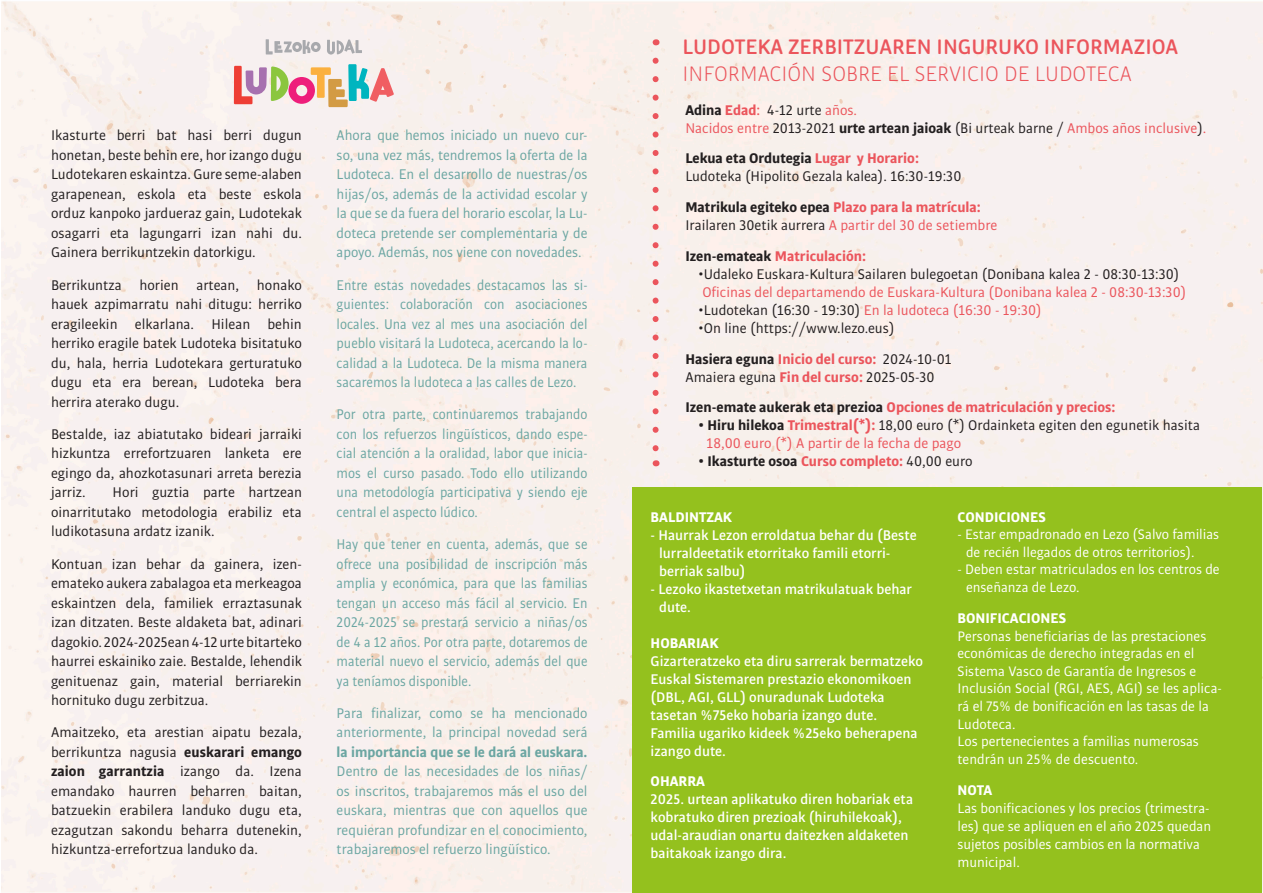
<style>
.page{position:relative;width:1263px;height:893px;background:#fff}
.page>*{position:absolute;margin:0;border:0;box-sizing:border-box;transform-origin:0 0}
.t1{font:500 22.5px "Bulo Rounded";color:#eb555c}
.t2{font:300 22.5px "Bulo Rounded";color:#eb555c}
.t3{font:15px/19.5px "Bulo";color:#231f20;text-align:justify}
.t4{font:15px/19.5px "Bulo";color:#6ba6a2;text-align:justify;scale:.94 1}
.t5{font:15px/19.5px "Bulo";color:#6ba6a2;text-align:justify}
.t6{font:500 15px/18px "Bulo";color:#fff}
.t7{font:15px/18px "Bulo";color:#eb555c}
.t8{font:700 15px/30.8px "Bulo";color:#eb555c}
.t9{font:700 15px "Bulo";color:#fff}
.t10{font:700 15px "Bulo";color:#231f20}
.t11{font:700 15px "Bulo";color:#6ba6a2}
.t12{font:14.7px/17.7px "Bulo";letter-spacing:-.005em;color:#fff}
.s1{font-weight:700}
.s2{font-weight:700;color:#231f20}
.s3{font-weight:500}
.s4{color:#231f20}
.s5{font-weight:700;color:#eb555c}
.s6{font-weight:400;color:#231f20}
.s7{color:#eb555c}
.s8{font-weight:400}
</style>
<div class="page">
<div style="left:1px;top:1px;width:1262px;height:892px;background:#f7f0f0"></div>
<div style="left:632px;top:487px;width:630px;height:405px;background:#94c11e"></div>
<svg style="left:653px;top:61px;width:6px;height:393px"></svg>
<svg style="left:234px;top:64px;width:160px;height:43px"></svg>
<svg style="left:327px;top:40px;width:35px;height:15px"></svg>
<svg style="left:266px;top:39px;width:55px;height:15px"></svg>
<p class="t3" style="left:51px;top:125px;width:252px">Ikasturte berri bat hasi berri dugun honetan, beste behin ere, hor izango dugu Ludotekaren eskaintza. Gure seme-alaben garapenean, eskola eta beste eskola orduz kanpoko jardueraz gain, Ludotekak osagarri eta lagungarri izan nahi du.<br>Gainera berrikuntzekin datorkigu.</p>
<p class="t3" style="left:51px;top:275px;width:252px">Berrikuntza horien artean, honako hauek azpimarratu nahi ditugu: herriko eragileekin elkarlana. Hilean behin herriko eragile batek Ludoteka bisitatuko du, hala, herria Ludotekara gerturatuko dugu eta era berean, Ludoteka bera herrira aterako dugu.</p>
<p class="t3" style="left:51px;top:424px;width:252px">Bestalde, iaz abiatutako bideari jarraiki hizkuntza errefortzuaren lanketa ere egingo da, ahozkotasunari arreta berezia jarriz.</p>
<p class="t3" style="left:51px;top:482px;width:252px;text-indent:62px">Hori guztia parte hartzean oinarritutako metodologia erabiliz eta ludikotasuna ardatz izanik.</p>
<p class="t3" style="left:51px;top:554px;width:252px">Kontuan izan behar da gainera, izen&shy;emateko aukera zabalagoa eta merkeagoa eskaintzen dela, familiek erraztasunak izan ditzaten. Beste aldaketa bat, adinari dagokio. 2024-2025ean 4-12 urte bitarteko haurrei eskainiko zaie. Bestalde, lehendik genituenaz gain, material berriarekin hornituko dugu zerbitzua.</p>
<p class="t3" style="left:51px;top:722px;width:252px">Amaitzeko, eta arestian aipatu bezala, berrikuntza nagusia <span class="s1">euskarari emango zaion garrantzia</span> izango da. Izena emandako haurren beharren baitan, batzuekin erabilera landuko dugu eta, ezagutzan sakondu beharra dutenekin, hizkuntza-errefortzua landuko da.</p>
<p class="t5" style="left:337px;top:125px;width:252px">Ahora que hemos iniciado un nuevo cur&shy;so, una vez más, tendremos la oferta de la Ludoteca. En el desarrollo de nuestras/os hijas/os, además de la actividad escolar y la que se da fuera del horario escolar, la Lu&shy;doteca pretende ser complementaria y de apoyo. Además, nos viene con novedades.</p>
<p class="t4" style="left:337px;top:275px;width:268px">Entre estas novedades destacamos las si&shy;guientes: colaboración con asociaciones locales. Una vez al mes una asociación del pueblo visitará la Ludoteca, acercando la lo&shy;calidad a la Ludoteca. De la misma manera sacaremos la ludoteca a las calles de Lezo.</p>
<p class="t4" style="left:337px;top:404px;width:268px">Por otra parte, continuaremos trabajando con los refuerzos lingüísticos, dando espe&shy;cial atención a la oralidad, labor que inicia&shy;mos el curso pasado. Todo ello utilizando una metodología participativa y siendo eje central el aspecto lúdico.</p>
<p class="t4" style="left:337px;top:534px;width:268px">Hay que tener en cuenta, además, que se ofrece una posibilidad de inscripción más amplia y económica, para que las familias tengan un acceso más fácil al servicio. En 2024-2025 se prestará servicio a niñas/os de 4 a 12 años. Por otra parte, dotaremos de material nuevo el servicio, además del que ya teníamos disponible.</p>
<p class="t5" style="left:337px;top:703px;width:252px">Para finalizar, como se ha mencionado anteriormente, la principal novedad será</p>
<p class="t11" style="left:337px;top:742px;width:252px">la importancia que se le dará al euskara.</p>
<p class="t5" style="left:337px;top:761px;width:252px">Dentro de las necesidades de los niñas/ os inscritos, trabajaremos más el uso del euskara, mientras que con aquellos que requieran profundizar en el conocimiento, trabajaremos el refuerzo lingüístico.</p>
<h1 class="t1" style="left:682px;top:33px;width:497px">LUDOTEKA ZERBITZUAREN INGURUKO INFORMAZIOA</h1>
<h1 class="t2" style="left:682px;top:60px;width:451px">INFORMACIÓN SOBRE EL SERVICIO DE LUDOTECA</h1>
<p class="t7" style="left:685px;top:100px;width:522px"><span class="s2">Adina</span> <span class="s1">Edad</span><span class="s3">:</span> <span class="s4">4-12 urte</span> años.<br>Nacidos entre <span class="s4">2013-2021</span> <span class="s2">urte artean jaioak</span> <span class="s4">(Bi urteak barne /</span> Ambos años inclusive<span class="s4">)</span>.</p>
<p class="t3" style="left:685px;top:149px;width:278px;line-height:18px"><span class="s1">Lekua eta Ordutegia</span> <span class="s5">Lugar y Horario:<br></span>Ludoteka (Hipolito Gezala kalea). 16:30-19:30</p>
<p class="t7" style="left:685px;top:198px;width:314px"><span class="s2">Matrikula egiteko epea</span> <span class="s1">Plazo para la matrícula:<br></span><span class="s4">Irailaren 30etik aurrera</span> A partir del 30 de setiembre</p>
<p class="t8" style="left:685px;top:240px;width:182px"><span class="s4">Izen-emateak</span> Matriculación:</p>
<p class="t3" style="left:698px;top:264px;width:483px">•Udaleko Euskara-Kultura Sailaren bulegoetan (Donibana kalea 2 - 08:30-13:30)</p>
<p class="t7" style="left:702px;top:283px;width:485px">Oficinas del departamendo de Euskara-Kultura (Donibana kalea 2 - 08:30-13:30)</p>
<p class="t7" style="left:698px;top:301px;width:345px"><span class="s4">•Ludotekan (16:30 - 19:30)</span> En la ludoteca (16:30 - 19:30)</p>
<p class="t3" style="left:685px;top:312px;width:268px;line-height:30.8px;text-indent:13px">•On line (https://www.lezo.eus)<br><span class="s1">Hasiera eguna</span> <span class="s5">Inicio del curso:</span> 2024-10-01</p>
<p class="t8" style="left:685px;top:361px;width:432px"><span class="s6">Amaiera eguna</span> Fin del curso: <span class="s6">2025-05-30<br></span><span class="s4">Izen-emate aukerak eta prezioa</span> Opciones de matriculación y precios:</p>
<p class="t3" style="left:707px;top:416px;width:495px;line-height:18px;text-indent:-9px"><span class="s1">• Hiru hilekoa</span> <span class="s5">Trimestral(*):</span> 18,00 euro (*) Ordainketa egiten den egunetik hasita<br><span class="s7">18,00 euro (*) A partir de la fecha de pago</span></p>
<p class="t10" style="left:698px;top:452px;width:276px">• Ikasturte osoa <span class="s7">Curso completo:</span> <span class="s8">40,00 euro</span></p>
<p class="t9" style="left:651px;top:507px;width:83px">BALDINTZAK</p>
<p class="t6" style="left:659px;top:525px;width:259px;text-indent:-9px">- Haurrak Lezon erroldatua behar du (Beste lurraldeetatik etorritako famili etorri&shy;berriak salbu)</p>
<p class="t6" style="left:659px;top:579px;width:254px;text-indent:-9px">- Lezoko ikastetxetan matrikulatuak behar dute.</p>
<p class="t9" style="left:651px;top:633px;width:69px">HOBARIAK</p>
<p class="t6" style="left:651px;top:651px;width:274px">Gizarteratzeko eta diru sarrerak bermatzeko Euskal Sistemaren prestazio ekonomikoen (DBL, AGI, GLL) onuradunak Ludoteka tasetan %75eko hobaria izango dute.<br>Familia ugariko kideek %25eko beherapena izango dute.</p>
<p class="t9" style="left:651px;top:772px;width:56px">OHARRA</p>
<p class="t6" style="left:651px;top:790px;width:264px">2025. urtean aplikatuko diren hobariak eta kobratuko diren prezioak (hiruhilekoak), udal-araudian onartu daitezken aldaketen baitakoak izango dira.</p>
<p class="t9" style="left:957px;top:507px;width:90px">CONDICIONES</p>
<p class="t12" style="left:966px;top:525px;width:255px;text-indent:-8px">- Estar empadronado en Lezo (Salvo familias de recién llegados de otros territorios).</p>
<p class="t12" style="left:966px;top:560px;width:255px;text-indent:-8px">- Deben estar matriculados en los centros de enseñanza de Lezo.</p>
<p class="t9" style="left:957px;top:608px;width:110px">BONIFICACIONES</p>
<p class="t12" style="left:957px;top:627px;width:266px">Personas beneficiarias de las prestaciones económicas de derecho integradas en el Sistema Vasco de Garantía de Ingresos e Inclusión Social (RGI, AES, AGI) se les aplica&shy;rá el 75% de bonificación en las tasas de la Ludoteca.<br>Los pertenecientes a familias numerosas tendrán un 25% de descuento.</p>
<p class="t9" style="left:957px;top:780px;width:36px">NOTA</p>
<p class="t12" style="left:957px;top:799px;width:255px">Las bonificaciones y los precios (trimestra&shy;les) que se apliquen en el año 2025 quedan sujetos posibles cambios en la normativa municipal.</p>
</div>
